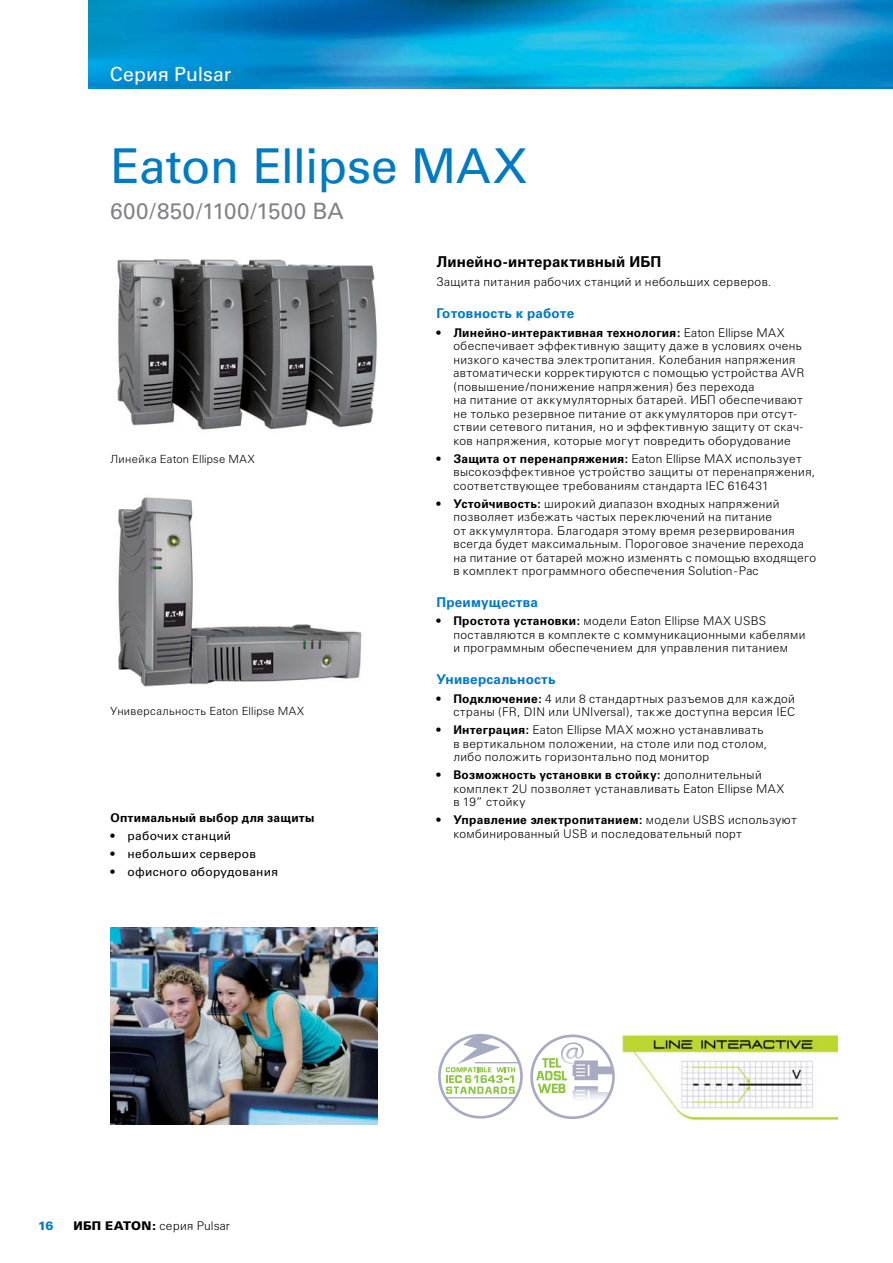
<style>
.page{position:relative;width:893px;height:1263px;background:#fff}
.page>*{position:absolute;margin:0;border:0;box-sizing:border-box;transform-origin:0 0}
.t1{font:48px "Univers Cyr";letter-spacing:-.01em;color:#007ac2}
.t2{font:22.5px "Univers Cyr";letter-spacing:.01em;color:#808285}
.t3{font:19.5px "Univers Cyr";color:#fff}
.t4{font:700 15px "Univers Cyr";letter-spacing:.01em;color:#000}
.t5{font:700 13.5px "Univers Cyr";letter-spacing:.015em;color:#007ac2}
.t6{font:300 12px/13.5px "Univers Cyr";letter-spacing:.035em;color:#000}
.t7{font:12px "Univers Cyr";letter-spacing:.02em;color:#000}
.t8{font:700 12px "Univers Cyr";letter-spacing:.02em;color:#000}
.t9{font:300 12px "Univers Cyr";letter-spacing:.015em;color:#000}
.t10{font:900 12px "Univers Cyr";color:#007ac2}
.t11{font:300 11.25px "Univers Cyr";letter-spacing:.025em;color:#000}
.s1{font-weight:700}
.s2{font-weight:900}
</style>
<div class="page">
<img style="left:88px;top:0;width:805px;height:88px">
<img style="left:117px;top:259px;width:260px;height:171px">
<img style="left:118px;top:497px;width:244px;height:190px">
<img style="left:111px;top:927px;width:267px;height:197px">
<img style="left:623px;top:1027px;width:215px;height:94px">
<svg style="left:438px;top:1034px;width:85px;height:84px"></svg>
<hr style="left:475px;top:1062px;width:44px;height:1px;background:#a6abc2">
<hr style="left:444px;top:1097px;width:72px;height:1px;background:#a6abc2">
<svg style="left:532px;top:1036px;width:81px;height:82px"></svg>
<div style="left:530px;top:1034px;width:85px;height:85px;border:3px solid #a6abc2;border-radius:50%"></div>
<svg style="left:536px;top:1042px;width:77px;height:76px"></svg>
<h3 class="t3" style="left:110px;top:62px;width:123px">Серия Pulsar</h3>
<h1 class="t1" style="left:110px;top:138px;width:419px">Eaton Ellipse MAX</h1>
<h2 class="t2" style="left:110px;top:198px;width:235px">600/850/1100/1500 ВА</h2>
<p class="t11" style="left:111px;top:453px;width:146px">Линейка Eaton Ellipse MAX</p>
<p class="t11" style="left:111px;top:704px;width:195px">Универсальность Eaton Ellipse MAX</p>
<p class="t8" style="left:111px;top:810px;width:205px">оптимальный выбор для защиты</p>
<p class="t7" style="left:111px;top:829px;width:122px">• рабочих станций</p>
<p class="t7" style="left:111px;top:847px;width:147px">• небольших серверов</p>
<p class="t7" style="left:111px;top:865px;width:169px">• офисного оборудования</p>
<p class="t4" style="left:436px;top:253px;width:226px">Линейно-интерактивный иБП</p>
<p class="t6" style="left:436px;top:275px;width:337px">Защита питания рабочих станций и небольших серверов.</p>
<p class="t5" style="left:436px;top:305px;width:139px">готовность к работе</p>
<p class="t6" style="left:453px;top:326px;width:353px;text-indent:-17px"><span class="s1">• Линейно-интерактивная технология:</span> Eaton Ellipse MAX обеспечивает эффективную защиту даже в условиях очень низкого качества электропитания. Колебания напряжения автоматически корректируются с помощью устройства AVR (повышение /понижение напряжения) без перехода<br>на питание от аккумуляторных батарей. ИБП обеспечивают не только резервное питание от аккумуляторов при отсут&shy;ствии сетевого питания, но и эффективную защиту от скач&shy;ков напряжения, которые могут повредить оборудование</p>
<p class="t6" style="left:453px;top:452px;width:363px;text-indent:-17px"><span class="s1">• Защита от перенапряжения:</span> Eaton Ellipse MAX использует высокоэффективное устройство защиты от перенапряжения, соответствующее требованиям стандарта IEC 616431</p>
<p class="t6" style="left:453px;top:497px;width:364px;text-indent:-17px"><span class="s1">• устойчивость:</span> широкий диапазон входных напряжений позволяет избежать частых переключений на питание<br>от аккумулятора. Благодаря этому время резервирования всегда будет максимальным. Пороговое значение перехода на питание от батарей можно изменять с помощью входящего в комплект программного обеспечения Solution - Pac</p>
<p class="t5" style="left:436px;top:594px;width:103px">Преимущества</p>
<p class="t6" style="left:453px;top:614px;width:353px;text-indent:-17px"><span class="s1">• Простота установки:</span> модели Eaton Ellipse MAX USBS поставляются в комплекте с коммуникационными кабелями и программным обеспечением для управления питанием</p>
<p class="t5" style="left:436px;top:671px;width:121px">универсальность</p>
<p class="t6" style="left:436px;top:692px;width:360px;text-align:right"><span class="s1">• Подключение:</span> 4 или 8 стандартных разъемов для каждой страны (FR, DIN или UNIversal), также доступна версия IEC</p>
<p class="t6" style="left:453px;top:723px;width:315px;text-indent:-17px"><span class="s1">• интеграция:</span> Eaton Ellipse MAX можно устанавливать в вертикальном положении, на столе или под столом, либо положить горизонтально под монитор</p>
<p class="t6" style="left:453px;top:768px;width:332px;text-indent:-17px"><span class="s1">• возможность установки в стойку:</span> дополнительный комплект 2U позволяет устанавливать Eaton Ellipse MAX в 19” стойку</p>
<p class="t6" style="left:453px;top:813px;width:345px;text-indent:-17px"><span class="s1">• управление электропитанием:</span> модели USBS используют комбинированный USB и последовательный порт</p>
<p class="t10" style="left:38px;top:1218px;width:17px">16</p>
<p class="t9" style="left:74px;top:1219px;width:158px"><span class="s2">ИБП EATON:</span> серия Pulsar</p>
</div>
